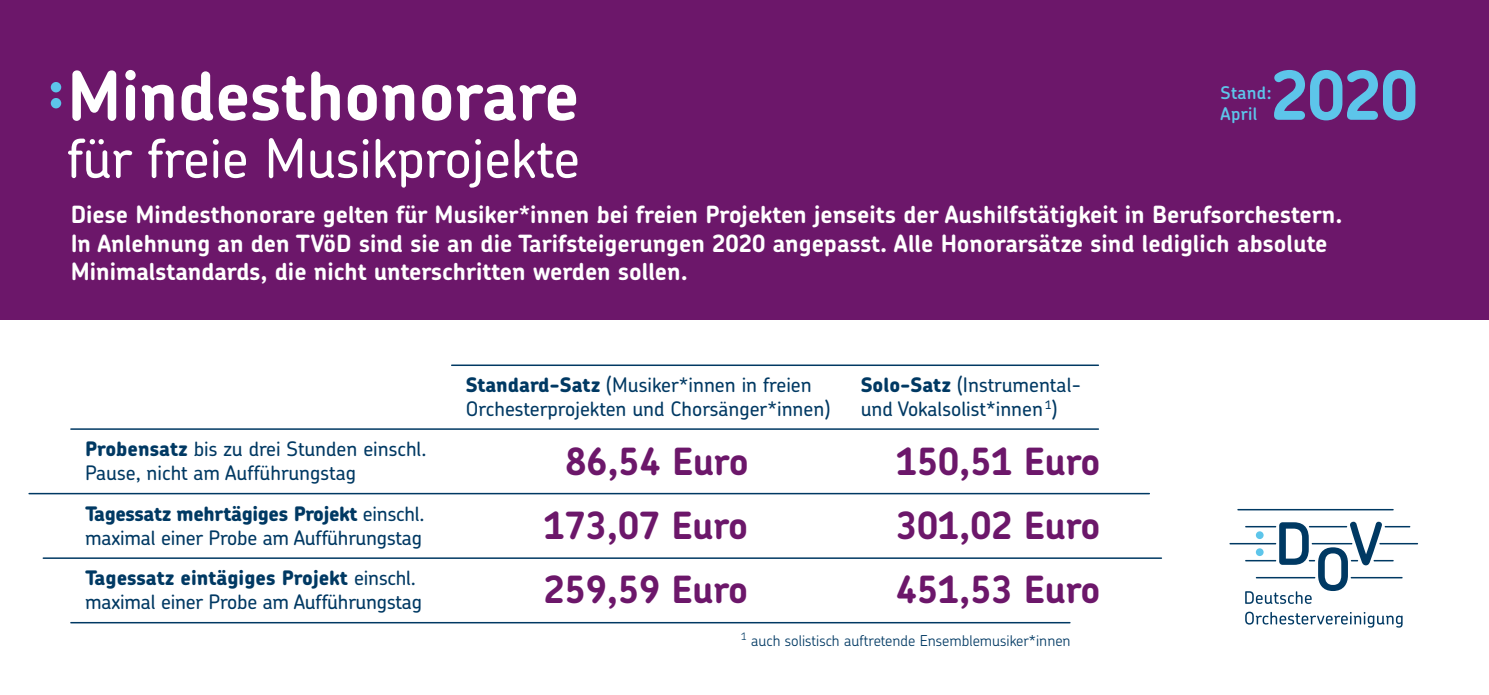
<style>
.page{position:relative;width:1489px;height:695px;background:#fff}
.page>*{position:absolute;margin:0;border:0;box-sizing:border-box;transform-origin:0 0}
.t1{font:700 67.5px "Chevin Std";color:#fff}
.t2{font:700 67.5px "Chevin Std";color:#5dc5ea}
.t3{font:500 53.75px "Chevin Std";color:#fff}
.t4{font:700 37.5px "Chevin Std";letter-spacing:-.01em;color:#6c176a}
.t5{font:700 23.75px/28.5px "Chevin Std";color:#fff}
.t6{font:500 20px/24px "Chevin Std";letter-spacing:-.005em;color:#003963}
.t7{font:600 17.5px/21px "Chevin Std";letter-spacing:.02em;color:#5dc5ea}
.t8{font:300 15px "Chevin Std";color:#003963}
.s1{font-weight:800}
</style>
<div class="page">
<div style="left:0;top:0;width:1488px;height:319px;background:#6c176a"></div>
<hr style="left:1379px;top:543px;width:38px;height:1px;background:#003963">
<hr style="left:1244px;top:560px;width:32px;height:1px;background:#003963">
<hr style="left:1237px;top:509px;width:156px;height:1px;background:#003963">
<hr style="left:1229px;top:543px;width:47px;height:1px;background:#003963">
<hr style="left:1244px;top:526px;width:32px;height:1px;background:#003963">
<svg style="left:1245px;top:611px;width:157px;height:16px"></svg>
<svg style="left:1245px;top:521px;width:165px;height:82px"></svg>
<hr style="left:451px;top:364px;width:647px;height:2px;background:#003963">
<hr style="left:71px;top:428px;width:1027px;height:2px;background:#003963">
<hr style="left:29px;top:493px;width:1120px;height:1px;background:#003963">
<hr style="left:43px;top:557px;width:1118px;height:2px;background:#003963">
<hr style="left:71px;top:621px;width:998px;height:2px;background:#003963">
<div style="left:51px;top:82px;width:10px;height:10px;background:#5dc5ea;border-radius:50%"></div>
<div style="left:51px;top:98px;width:10px;height:10px;background:#5dc5ea;border-radius:50%"></div>
<h1 class="t1" style="left:67px;top:51px;width:513px">Mindesthonorare</h1>
<h2 class="t3" style="left:67px;top:122px;width:514px">für freie Musikprojekte</h2>
<h1 class="t2" style="left:1270px;top:51px;width:149px">2020</h1>
<p class="t7" style="left:1220px;top:81px;width:52px">Stand:<br>April</p>
<p class="t5" style="left:71px;top:200px;width:1273px">Diese Mindesthonorare gelten für Musiker*innen bei freien Projekten jenseits der Aushilfstätigkeit in Berufsorchestern.<br>In Anlehnung an den TVöD sind sie an die Tarifsteigerungen 2020 angepasst. Alle Honorarsätze sind lediglich absolute<br>Minimalstandards, die nicht unterschritten werden sollen.</p>
<p class="t6" style="left:466px;top:372px;width:366px"><span class="s1">Standard-Satz</span> (Musiker*innen in freien<br>Orchesterprojekten und Chorsänger*innen)</p>
<p class="t6" style="left:860px;top:372px;width:222px"><span class="s1">Solo-Satz</span> (Instrumental&shy;und Vokalsolist*innen <sup>1</sup>)</p>
<p class="t6" style="left:85px;top:436px;width:343px"><span class="s1">Probensatz</span> bis zu drei Stunden einschl.<br>Pause, nicht am Aufführungstag</p>
<h3 class="t4" style="left:565px;top:436px;width:185px">86,54 Euro</h3>
<h3 class="t4" style="left:896px;top:436px;width:206px">150,51 Euro</h3>
<p class="t6" style="left:85px;top:501px;width:341px"><span class="s1">Tagessatz mehrtägiges Projekt</span> einschl. maximal einer Probe am Aufführungstag</p>
<h3 class="t4" style="left:544px;top:501px;width:206px">173,07 Euro</h3>
<h3 class="t4" style="left:896px;top:501px;width:206px">301,02 Euro</h3>
<p class="t6" style="left:85px;top:565px;width:338px"><span class="s1">Tagessatz eintägiges Projekt</span> einschl. maximal einer Probe am Aufführungstag</p>
<h3 class="t4" style="left:544px;top:565px;width:206px">259,59 Euro</h3>
<h3 class="t4" style="left:896px;top:565px;width:206px">451,53 Euro</h3>
<p class="t8" style="left:741px;top:630px;width:331px"><sup>1</sup> auch solistisch auftretende Ensemblemusiker*innen</p>
</div>
